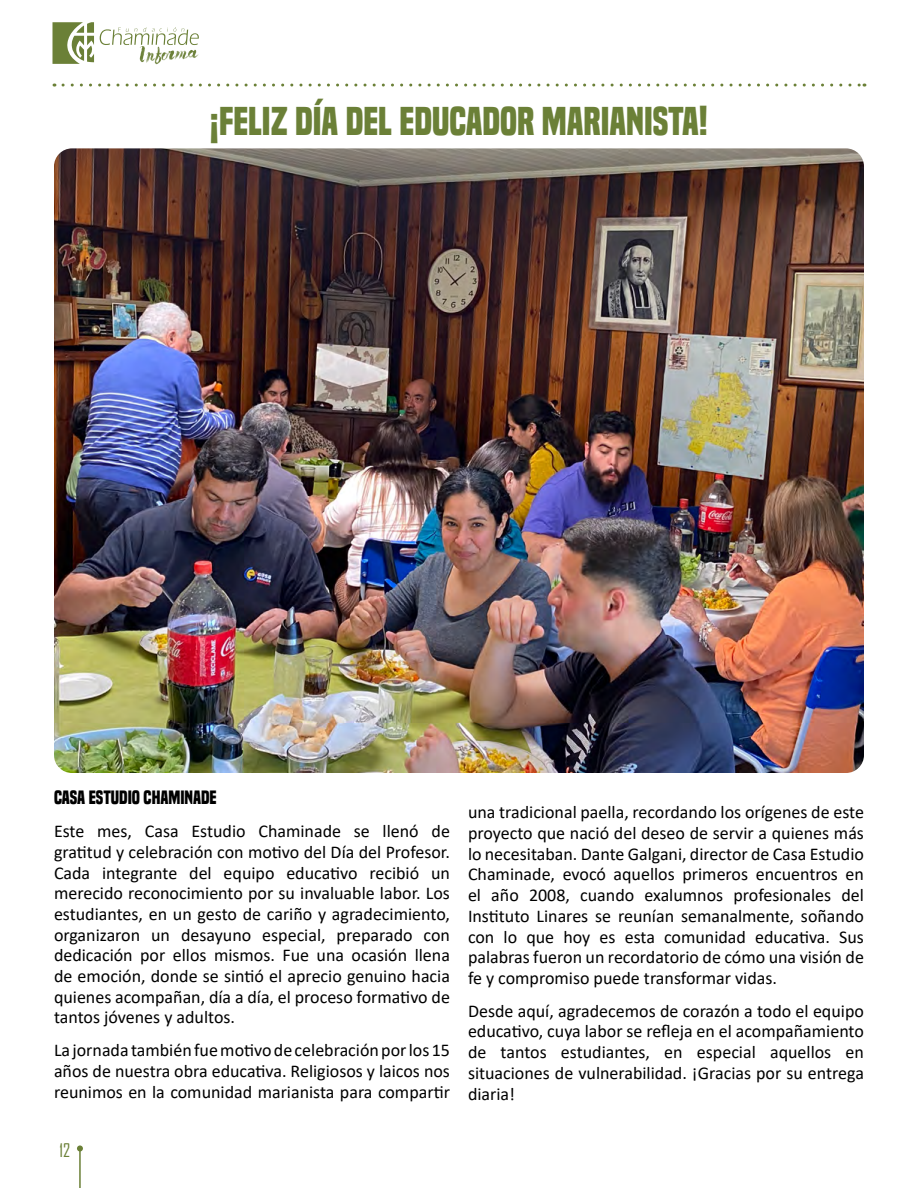
<style>
.page{position:relative;width:918px;height:1188px;background:#fff}
.page>*{position:absolute;margin:0;border:0;box-sizing:border-box;transform-origin:0 0}
.t1{font:700 37.5px "Built Titling Rg";color:#6b8037}
.t2{font:18px/20.7px "Calibri";color:#000;text-align:justify}
.t3{font:700 18px "Built Titling Rg";color:#000}
.t4{font:18px "Agency FB";color:#6b8037}
</style>
<div class="page">
<img style="left:54px;top:148px;width:810px;height:625px">
<hr style="left:79px;top:1148px;width:2px;height:40px;background:#6b8037">
<svg style="left:77px;top:1145px;width:6px;height:6px"></svg>
<svg style="left:63px;top:84px;width:802px;height:3px"></svg>
<svg style="left:52px;top:22px;width:147px;height:42px"></svg>
<h1 class="t1" style="left:210px;top:99px;width:500px">¡FELIZ DÍA DEL EDUCADOR MARIANISTA!</h1>
<p class="t3" style="left:54px;top:787px;width:164px">CASA ESTUDIO CHAMINADE</p>
<p class="t2" style="left:54px;top:820px;width:398px">Este mes, Casa Estudio Chaminade se llenó de gratitud y celebración con motivo del Día del Profesor.<br>Cada integrante del equipo educativo recibió un merecido reconocimiento por su invaluable labor. Los estudiantes, en un gesto de cariño y agradecimiento, organizaron un desayuno especial, preparado con dedicación por ellos mismos. Fue una ocasión llena de emoción, donde se sintió el aprecio genuino hacia quienes acompañan, día a día, el proceso formativo de tantos jóvenes y adultos.</p>
<p class="t2" style="left:54px;top:1039px;width:398px">La jornada también fue motivo de celebración por los 15 años de nuestra obra educativa. Religiosos y laicos nos reunimos en la comunidad marianista para compartir</p>
<p class="t4" style="left:60px;top:1139px;width:12px">12</p>
<p class="t2" style="left:468px;top:802px;width:398px">una tradicional paella, recordando los orígenes de este proyecto que nació del deseo de servir a quienes más lo necesitaban. Dante Galgani, director de Casa Estudio Chaminade, evocó aquellos primeros encuentros en el año 2008, cuando exalumnos profesionales del Instituto Linares se reunían semanalmente, soñando con lo que hoy es esta comunidad educativa. Sus palabras fueron un recordatorio de cómo una visión de fe y compromiso puede transformar vidas.</p>
<p class="t2" style="left:468px;top:1000px;width:397px">Desde aquí, agradecemos de corazón a todo el equipo educativo, cuya labor se refleja en el acompañamiento de tantos estudiantes, en especial aquellos en situaciones de vulnerabilidad. ¡Gracias por su entrega diaria!</p>
</div>
